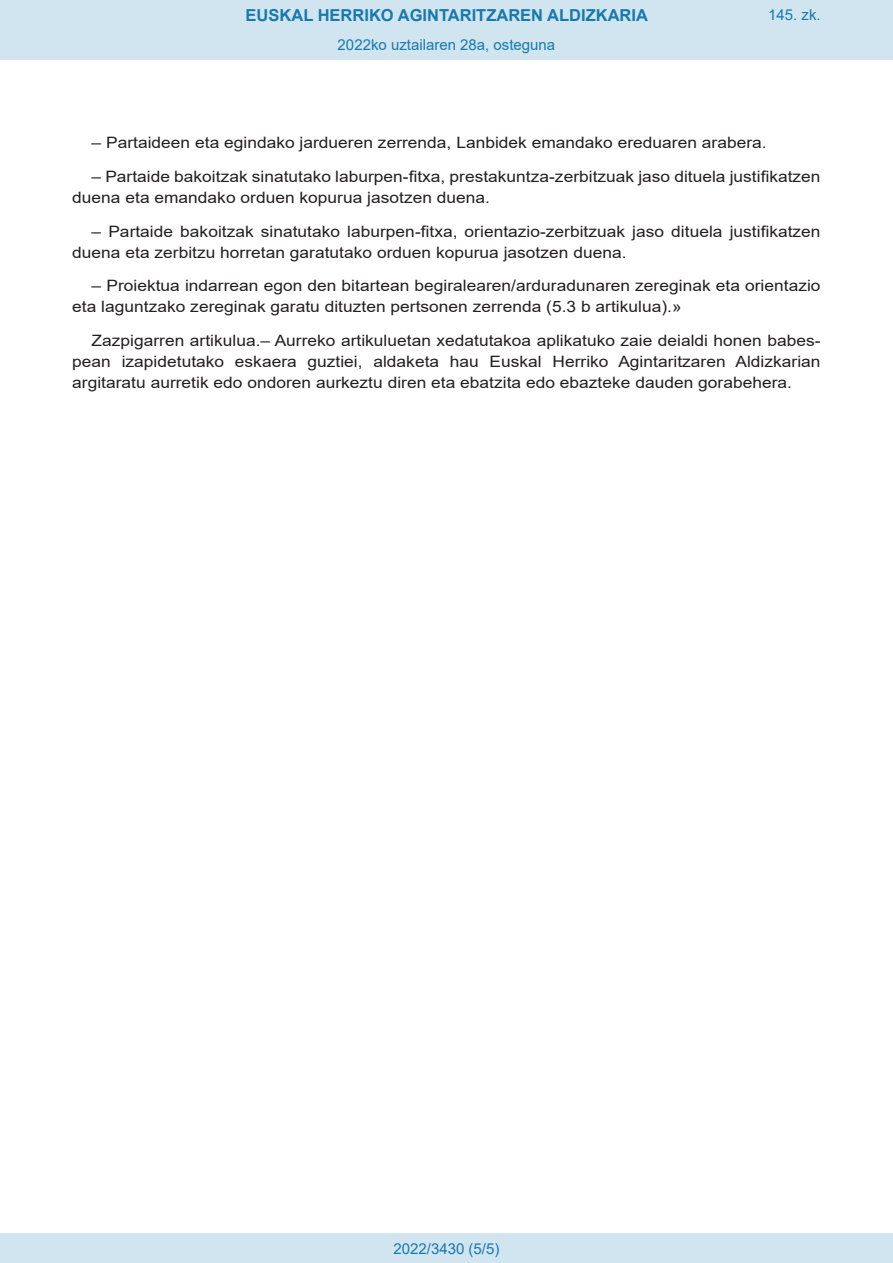
<style>
.page{position:relative;width:893px;height:1263px;background:#fff}
.page>*{position:absolute;margin:0;border:0;box-sizing:border-box;transform-origin:0 0}
.t1{font:700 16.5px "Arial";color:#1879ad}
.BOPVDetalle{font:15.6px/21px "Arial";color:#231f20;scale:1.11 1}
.Paginacion_Centro{font:15px "Arial";color:#1879ad}
</style>
<div class="page">
<div style="left:0;top:0;width:893px;height:60px;background:#d0e5f0"></div>
<div style="left:0;top:1233px;width:893px;height:30px;background:#d0e5f0"></div>
<p class="t1" style="left:246px;top:3px;width:404px">EUSKAL HERRIKO AGINTARITZAREN ALDIZKARIA</p>
<p class="Paginacion_Centro" style="left:338px;top:35px;width:219px">2022ko uztailaren 28a, osteguna</p>
<p class="Paginacion_Centro" style="left:768px;top:5px;width:54px">145. zk.</p>
<p class="BOPVDetalle" style="left:92px;top:132px;width:610px">– Partaideen eta egindako jardueren zerrenda, Lanbidek emandako ereduaren arabera.</p>
<p class="BOPVDetalle" style="left:72px;top:166px;width:676px;text-indent:19px">– Partaide bakoitzak sinatutako laburpen-fitxa, prestakuntza-zerbitzuak jaso dituela justifikatzen duena eta emandako orduen kopurua jasotzen duena.</p>
<p class="BOPVDetalle" style="left:72px;top:221px;width:676px;text-indent:19px">– Partaide bakoitzak sinatutako laburpen-fitxa, orientazio-zerbitzuak jaso dituela justifikatzen duena eta zerbitzu horretan garatutako orduen kopurua jasotzen duena.</p>
<p class="BOPVDetalle" style="left:72px;top:275px;width:676px;text-indent:19px">– Proiektua indarrean egon den bitartean begiralearen/arduradunaren zereginak eta orientazio eta laguntzako zereginak garatu dituzten pertsonen zerrenda (5.3 b artikulua).»</p>
<p class="BOPVDetalle" style="left:72px;top:330px;width:676px;text-align:justify;text-indent:19px">Zazpigarren artikulua.– Aurreko artikuluetan xedatutakoa aplikatuko zaie deialdi honen babes&shy;pean izapidetutako eskaera guztiei, aldaketa hau Euskal Herriko Agintaritzaren Aldizkarian argitaratu aurretik edo ondoren aurkeztu diren eta ebatzita edo ebazteke dauden gorabehera.</p>
<p class="Paginacion_Centro" style="left:393px;top:1238px;width:107px">2022/3430 (5/5)</p>
</div>
